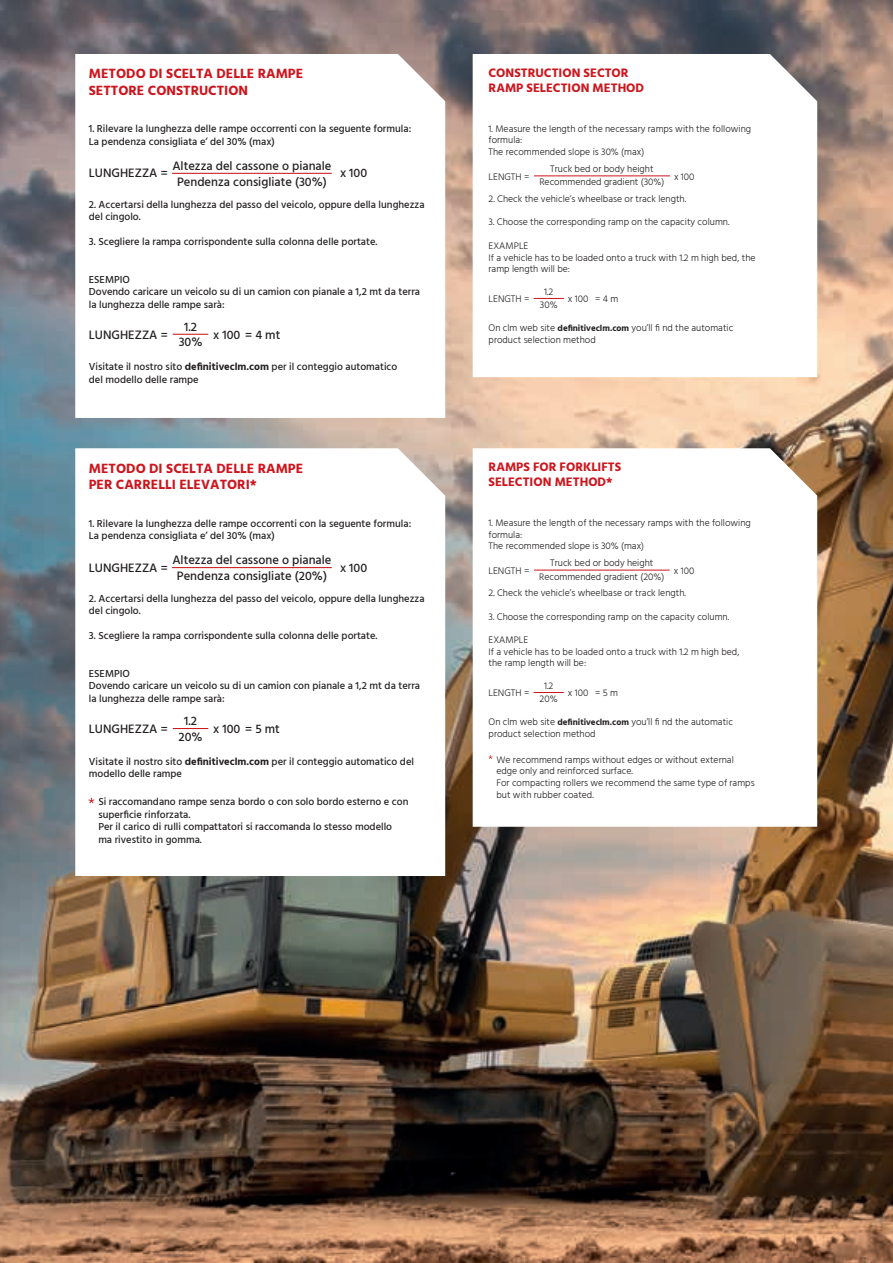
<style>
.page{position:relative;width:893px;height:1263px;background:#fff}
.page>*{position:absolute;margin:0;border:0;box-sizing:border-box;transform-origin:0 0}
.t1{font:700 13.8px/16.5px "Hind";color:#cd151d}
.t2{font:700 12.6px/14.9px "Hind";color:#cd151d}
.t3{font:500 12.45px/15.6px "Hind";color:#231f20;text-align:center}
.t4{font:500 10.5px/12.5px "Hind";color:#231f20}
.t5{font:300 9.75px/11.7px "Hind";color:#231f20}
.s1{font-weight:700}
.s2{font-weight:700;font-size:8.85px}
</style>
<div class="page">
<img style="left:0;top:0;width:893px;height:1263px">
<svg style="left:75px;top:54px;width:370px;height:364px"></svg>
<svg style="left:75px;top:448px;width:370px;height:428px"></svg>
<svg style="left:473px;top:54px;width:344px;height:323px"></svg>
<svg style="left:473px;top:448px;width:344px;height:379px"></svg>
<svg style="left:489px;top:755px;width:3px;height:4px"></svg>
<svg style="left:88px;top:798px;width:6px;height:5px"></svg>
<hr style="left:172px;top:173px;width:160px;height:1px;background:#cd151d">
<hr style="left:172px;top:567px;width:160px;height:1px;background:#cd151d">
<hr style="left:173px;top:334px;width:35px;height:1px;background:#cd151d">
<hr style="left:173px;top:728px;width:35px;height:1px;background:#cd151d">
<hr style="left:534px;top:298px;width:30px;height:1px;background:#cd151d">
<hr style="left:534px;top:692px;width:30px;height:1px;background:#cd151d">
<hr style="left:534px;top:175px;width:136px;height:1px;background:#cd151d">
<hr style="left:534px;top:570px;width:136px;height:1px;background:#cd151d">
<h1 class="t1" style="left:89px;top:65px;width:216px">METODO DI SCELTA DELLE RAMPE<br>SETTORE CONSTRUCTION</h1>
<p class="t4" style="left:89px;top:123px;width:324px">1. Rilevare la lunghezza delle rampe occorrenti con la seguente formula:<br>La pendenza consigliata e’ del 30% (max)</p>
<p class="t3" style="left:172px;top:159px;width:161px">Altezza del cassone o pianale<br>Pendenza consigliate (30%)</p>
<p class="t3" style="left:89px;top:166px;width:80px">LUNGHEZZA =</p>
<p class="t3" style="left:340px;top:166px;width:29px">x 100</p>
<p class="t4" style="left:89px;top:198px;width:337px">2. Accertarsi della lunghezza del passo del veicolo, oppure della lunghezza del cingolo.</p>
<p class="t4" style="left:89px;top:236px;width:290px">3. Scegliere la rampa corrispondente sulla colonna delle portate.</p>
<p class="t4" style="left:89px;top:273px;width:333px">ESEMPIO<br>Dovendo caricare un veicolo su di un camion con pianale a 1,2 mt da terra la lunghezza delle rampe sarà:</p>
<p class="t3" style="left:179px;top:320px;width:25px">1.2<br>30%</p>
<p class="t3" style="left:89px;top:328px;width:80px">LUNGHEZZA =</p>
<p class="t3" style="left:213px;top:328px;width:69px">x 100 = 4 mt</p>
<p class="t4" style="left:89px;top:361px;width:310px">Visitate il nostro sito <span class="s1">definitiveclm.com</span> per il conteggio automatico del modello delle rampe</p>
<h1 class="t1" style="left:89px;top:460px;width:216px">METODO DI SCELTA DELLE RAMPE<br>PER CARRELLI ELEVATORI*</h1>
<p class="t4" style="left:89px;top:518px;width:324px">1. Rilevare la lunghezza delle rampe occorrenti con la seguente formula:<br>La pendenza consigliata e’ del 30% (max)</p>
<p class="t3" style="left:172px;top:553px;width:161px">Altezza del cassone o pianale<br>Pendenza consigliate (20%)</p>
<p class="t3" style="left:89px;top:560px;width:80px">LUNGHEZZA =</p>
<p class="t3" style="left:340px;top:560px;width:29px">x 100</p>
<p class="t4" style="left:89px;top:593px;width:337px">2. Accertarsi della lunghezza del passo del veicolo, oppure della lunghezza del cingolo.</p>
<p class="t4" style="left:89px;top:630px;width:290px">3. Scegliere la rampa corrispondente sulla colonna delle portate.</p>
<p class="t4" style="left:89px;top:668px;width:333px">ESEMPIO<br>Dovendo caricare un veicolo su di un camion con pianale a 1,2 mt da terra la lunghezza delle rampe sarà:</p>
<p class="t3" style="left:179px;top:714px;width:26px">1.2<br>20%</p>
<p class="t3" style="left:89px;top:722px;width:80px">LUNGHEZZA =</p>
<p class="t3" style="left:213px;top:722px;width:68px">x 100 = 5 mt</p>
<p class="t4" style="left:89px;top:755px;width:327px">Visitate il nostro sito <span class="s1">definitiveclm.com</span> per il conteggio automatico del modello delle rampe</p>
<p class="t4" style="left:98px;top:796px;width:312px">Si raccomandano rampe senza bordo o con solo bordo esterno e con superficie rinforzata.<br>Per il carico di rulli compattatori si raccomanda lo stesso modello ma rivestito in gomma.</p>
<p class="t2" style="left:489px;top:65px;width:157px">CONSTRUCTION SECTOR<br>RAMP SELECTION METHOD</p>
<p class="t5" style="left:489px;top:123px;width:264px">1. Measure the length of the necessary ramps with the following formula:<br>The recommended slope is 30% (max)</p>
<p class="t5" style="left:489px;top:193px;width:199px">2. Check the vehicle’s wheelbase or track length.</p>
<p class="t5" style="left:489px;top:217px;width:242px">3. Choose the corresponding ramp on the capacity column.</p>
<p class="t5" style="left:489px;top:240px;width:268px">EXAMPLE<br>If a vehicle has to be loaded onto a truck with 1.2 m high bed, the ramp length will be:</p>
<p class="t5" style="left:539px;top:163px;width:127px;line-height:13.4px;text-align:center">Truck bed or body height<br>Recommended gradient (30%)</p>
<p class="t5" style="left:489px;top:171px;width:42px">LENGTH =</p>
<p class="t5" style="left:674px;top:171px;width:22px">x 100</p>
<p class="t5" style="left:540px;top:285px;width:19px;line-height:13.4px;text-align:center">1.2<br>30%</p>
<p class="t5" style="left:489px;top:293px;width:42px">LENGTH =</p>
<p class="t5" style="left:568px;top:293px;width:52px">x 100 = 4 m</p>
<p class="t5" style="left:489px;top:322px;width:246px">On clm web site <span class="s2">definitiveclm.com</span> you’ll fi nd the automatic product selection method</p>
<p class="t2" style="left:489px;top:460px;width:134px">RAMPS FOR FORKLIFTS<br>SELECTION METHOD*</p>
<p class="t5" style="left:489px;top:517px;width:264px">1. Measure the length of the necessary ramps with the following formula:<br>The recommended slope is 30% (max)</p>
<p class="t5" style="left:489px;top:588px;width:199px">2. Check the vehicle’s wheelbase or track length.</p>
<p class="t5" style="left:489px;top:611px;width:242px">3. Choose the corresponding ramp on the capacity column.</p>
<p class="t5" style="left:489px;top:634px;width:252px">EXAMPLE<br>If a vehicle has to be loaded onto a truck with 1.2 m high bed, the ramp length will be:</p>
<p class="t5" style="left:539px;top:557px;width:127px;line-height:13.4px;text-align:center">Truck bed or body height<br>Recommended gradient (20%)</p>
<p class="t5" style="left:489px;top:565px;width:42px">LENGTH =</p>
<p class="t5" style="left:674px;top:565px;width:22px">x 100</p>
<p class="t5" style="left:540px;top:679px;width:20px;line-height:13.4px;text-align:center">1.2<br>20%</p>
<p class="t5" style="left:489px;top:687px;width:42px">LENGTH =</p>
<p class="t5" style="left:568px;top:687px;width:52px">x 100 = 5 m</p>
<p class="t5" style="left:489px;top:716px;width:246px">On clm web site <span class="s2">definitiveclm.com</span> you’ll fi nd the automatic product selection method</p>
<p class="t5" style="left:496px;top:754px;width:260px">We recommend ramps without edges or without external edge only and reinforced surface.<br>For compacting rollers we recommend the same type of ramps but with rubber coated.</p>
</div>
